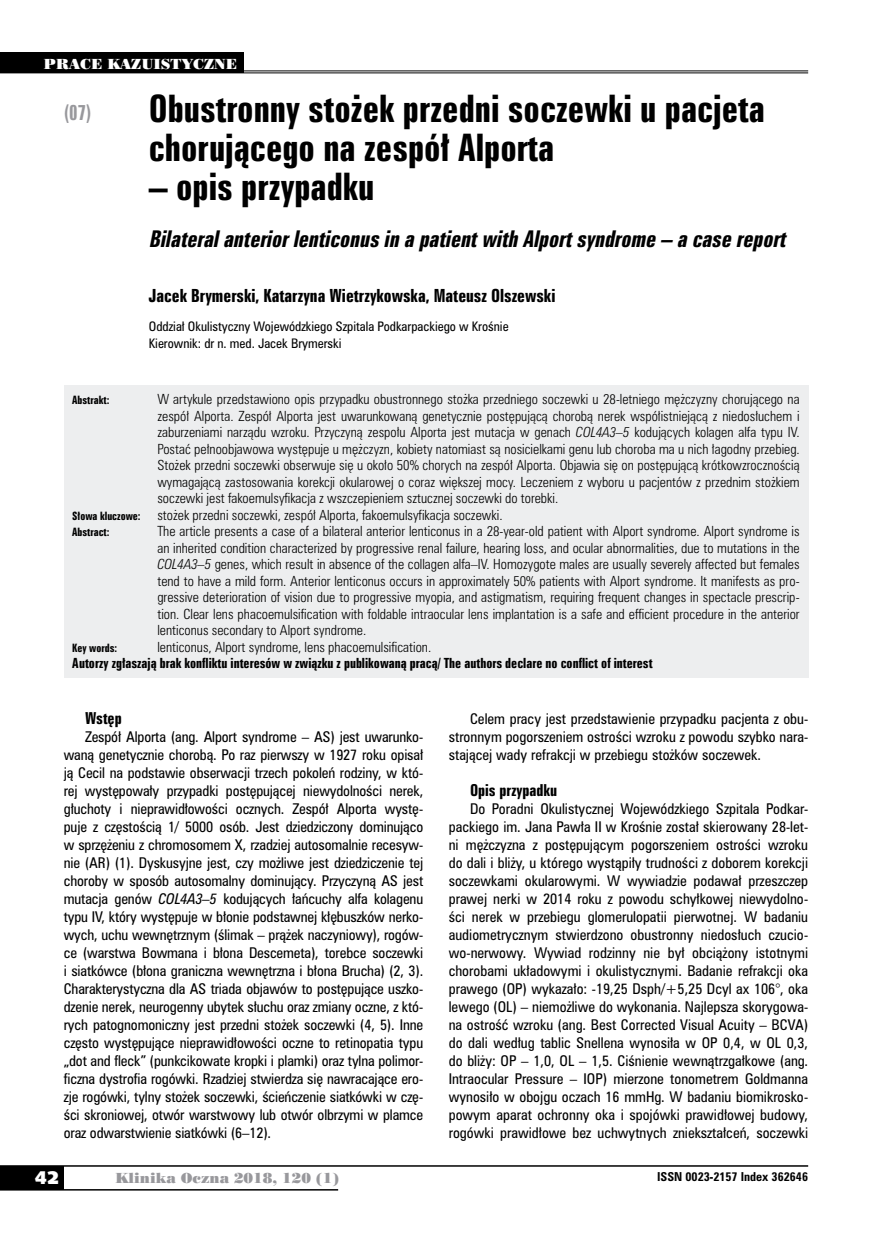
<style>
.page{position:relative;width:872px;height:1234px;background:#fff}
.page>*{position:absolute;margin:0;border:0;box-sizing:border-box;transform-origin:0 0}
.t1{font:34.5px/39px "Zurich Bd X Cn PL";color:#000}
.t2{font:italic 21px "Zurich Bd X Cn PL";color:#000}
.t3{font:19.5px "Zurich Bd X Cn PL";color:#98989c;scale:.9 1}
.t4{font:18px "Humanst 531 U Blk PL";color:#fff}
.t5{font:16.5px "Zurich Bd X Cn PL";color:#000}
.t6{font:15px "Zurich Bd X Cn PL";color:#000}
.t7{font:13.5px/18px "Zurich Cn PL";color:#000;text-align:justify}
.t8{font:13.5px "Poster Bodoni PL";color:#98989c}
.t9{font:13.5px "Poster Bodoni PL";color:#fff}
.t10{font:12.75px/16.5px "Zurich Lt Cn PL";color:#000;text-align:justify}
.t11{font:12.75px "Zurich Bd X Cn PL";color:#000}
.t12{font:12px/16.5px "Zurich Cn PL";color:#000}
.t13{font:700 11.25px "Zurich Cn PL";color:#000}
.t14{font:10.5px "Zurich Bd X Cn PL";color:#000}
.s1{font-style:italic}
</style>
<div class="page">
<div style="left:0;top:1165px;width:64px;height:24px;background:#000"></div>
<hr style="left:0;top:1164px;width:808px;height:2px;background:#000">
<hr style="left:0;top:1188px;width:338px;height:2px;background:#000">
<div style="left:64px;top:385px;width:744px;height:292px;background:#edeeef"></div>
<hr style="left:0;top:70px;width:808px;height:1px;background:#000">
<hr style="left:0;top:72px;width:808px;height:1px;background:#000">
<div style="left:0;top:53px;width:243px;height:20px;background:#000"></div>
<p class="t9" style="left:44px;top:55px;width:195px">PRACE KAZUISTYCZNE</p>
<h3 class="t3" style="left:64px;top:100px;width:32px">(07)</h3>
<h1 class="t1" style="left:149px;top:89px;width:617px">Obustronny stożek przedni soczewki u pacjeta chorującego na zespół Alporta</h1>
<h1 class="t1" style="left:149px;top:167px;width:227px">– opis przypadku</h1>
<h2 class="t2" style="left:149px;top:225px;width:643px">Bilateralanteriorlenticonusin apatientwith Alportsyndrome – acase report</h2>
<p class="t5" style="left:149px;top:284px;width:408px">Jacek Brymerski, Katarzyna Wietrzykowska, Mateusz Olszewski</p>
<p class="t12" style="left:149px;top:318px;width:361px">Oddział Okulistyczny Wojewódzkiego Szpitala Podkarpackiego w Krośnie<br>Kierownik: dr n. med. Jacek Brymerski</p>
<p class="t14" style="left:72px;top:393px;width:39px">Abstrakt:</p>
<p class="t10" style="left:157px;top:391px;width:644px">W artykule przedstawiono opis przypadku obustronnego stożka przedniego soczewki u 28-letniego mężczyzny chorującego na zespół Alporta. Zespół Alporta jest uwarunkowaną genetycznie postępującą chorobą nerek współistniejącą z niedosłuchem i zaburzeniami narządu wzroku. Przyczyną zespołu Alporta jest mutacja w genach <span class="s1">COL4A3–5</span> kodujących kolagen alfa typu IV.<br>Postać pełnoobjawowa występuje u mężczyzn, kobiety natomiast są nosicielkami genu lub choroba ma u nich łagodny przebieg.<br>Stożek przedni soczewki obserwuje się u około 50% chorych na zespół Alporta. Objawia się on postępującą krótkowzrocznością wymagającą zastosowania korekcji okularowej o coraz większej mocy. Leczeniem z wyboru u pacjentów z przednim stożkiem soczewki jest fakoemulsyfikacja z wszczepieniem sztucznej soczewki do torebki.</p>
<p class="t14" style="left:72px;top:508px;width:70px">Słowa kluczowe:</p>
<p class="t10" style="left:157px;top:506px;width:347px">stożek przedni soczewki, zespół Alporta, fakoemulsyfikacja soczewki.</p>
<p class="t14" style="left:72px;top:525px;width:39px">Abstract:</p>
<p class="t10" style="left:157px;top:523px;width:644px">The article presents a case of a bilateral anterior lenticonus in a 28-year-old patient with Alport syndrome. Alport syndrome is an inherited condition characterized by progressive renal failure, hearing loss, and ocular abnormalities, due to mutations in the <span class="s1">COL4A3–5</span> genes, which result in absence of the collagen alfa–IV. Homozygote males are usually severely affected but females tend to have a mild form. Anterior lenticonus occurs in approximately 50% patients with Alport syndrome. It manifests as pro&shy;gressive deterioration of vision due to progressive myopia, and astigmatism, requiring frequent changes in spectacle prescrip&shy;tion. Clear lens phacoemulsification with foldable intraocular lens implantation is a safe and efficient procedure in the anterior lenticonus secondary to Alport syndrome.</p>
<p class="t14" style="left:72px;top:640px;width:46px">Key words:</p>
<p class="t10" style="left:157px;top:638px;width:275px">lenticonus, Alport syndrome, lens phacoemulsification.</p>
<p class="t11" style="left:72px;top:655px;width:582px">Autorzy zgłaszają brak konfliktu interesów w związku z publikowaną pracą/ The authors declare no conflict of interest</p>
<p class="t6" style="left:85px;top:708px;width:38px">Wstęp</p>
<p class="t7" style="left:64px;top:727px;width:361px;text-indent:21px">Zespół Alporta (ang. Alport syndrome – AS) jest uwarunko&shy;waną genetycznie chorobą. Po raz pierwszy w 1927 roku opisał ją Cecil na podstawie obserwacji trzech pokoleń rodziny, w któ&shy;rej występowały przypadki postępującej niewydolności nerek, głuchoty i nieprawidłowości ocznych. Zespół Alporta wystę&shy;puje z częstością 1/ 5000 osób. Jest dziedziczony dominująco w sprzężeniu z chromosomem X, rzadziej autosomalnie recesyw&shy;nie (AR) (1). Dyskusyjne jest, czy możliwe jest dziedziczenie tej choroby w sposób autosomalny dominujący. Przyczyną AS jest mutacja genów <span class="s1">COL4A3–5</span> kodujących łańcuchy alfa kolagenu typu IV, który występuje w błonie podstawnej kłębuszków nerko&shy;wych, uchu wewnętrznym (ślimak – prążek naczyniowy), rogów&shy;ce (warstwa Bowmana i błona Descemeta), torebce soczewki i siatkówce (błona graniczna wewnętrzna i błona Brucha) (2, 3).<br>Charakterystyczna dla AS triada objawów to postępujące uszko&shy;dzenie nerek, neurogenny ubytek słuchu oraz zmiany oczne, z któ&shy;rych patognomoniczny jest przedni stożek soczewki (4, 5). Inne często występujące nieprawidłowości oczne to retinopatia typu „dot and fleck” (punkcikowate kropki i plamki) oraz tylna polimor&shy;ficzna dystrofia rogówki. Rzadziej stwierdza się nawracające ero&shy;zje rogówki, tylny stożek soczewki, ścieńczenie siatkówki w czę&shy;ści skroniowej, otwór warstwowy lub otwór olbrzymi w plamce oraz odwarstwienie siatkówki (6–12).</p>
<p class="t7" style="left:449px;top:709px;width:361px;text-indent:21px">Celem pracy jest przedstawienie przypadku pacjenta z obu&shy;stronnym pogorszeniem ostrości wzroku z powodu szybko nara&shy;stającej wady refrakcji w przebiegu stożków soczewek.</p>
<p class="t6" style="left:470px;top:780px;width:89px">Opis przypadku</p>
<p class="t7" style="left:449px;top:799px;width:361px;text-indent:21px">Do Poradni Okulistycznej Wojewódzkiego Szpitala Podkar&shy;packiego im. Jana Pawła II w Krośnie został skierowany 28-let&shy;ni mężczyzna z postępującym pogorszeniem ostrości wzroku do dali i bliży, u którego wystąpiły trudności z doborem korekcji soczewkami okularowymi. W wywiadzie podawał przeszczep prawej nerki w 2014 roku z powodu schyłkowej niewydolno&shy;ści nerek w przebiegu glomerulopatii pierwotnej. W badaniu audiometrycznym stwierdzono obustronny niedosłuch czucio&shy;wo-nerwowy. Wywiad rodzinny nie był obciążony istotnymi chorobami układowymi i okulistycznymi. Badanie refrakcji oka prawego (OP) wykazało: -19,25 Dsph/+5,25 Dcyl ax 106°, oka lewego (OL) – niemożliwe do wykonania. Najlepsza skorygowa&shy;na ostrość wzroku (ang. Best Corrected Visual Acuity – BCVA) do dali według tablic Snellena wynosiła w OP 0,4, w OL 0,3, do bliży: OP – 1,0, OL – 1,5. Ciśnienie wewnątrzgałkowe (ang.<br>Intraocular Pressure – IOP) mierzone tonometrem Goldmanna wynosiło w obojgu oczach 16 mmHg. W badaniu biomikrosko&shy;powym aparat ochronny oka i spojówki prawidłowej budowy, rogówki prawidłowe bez uchwytnych zniekształceń, soczewki</p>
<h3 class="t4" style="left:35px;top:1165px;width:26px">42</h3>
<p class="t8" style="left:115px;top:1168px;width:225px">Klinika Oczna 2018, 120 (1)</p>
<p class="t13" style="left:657px;top:1168px;width:152px">ISSN 0023-2157 Index 362646</p>
</div>
